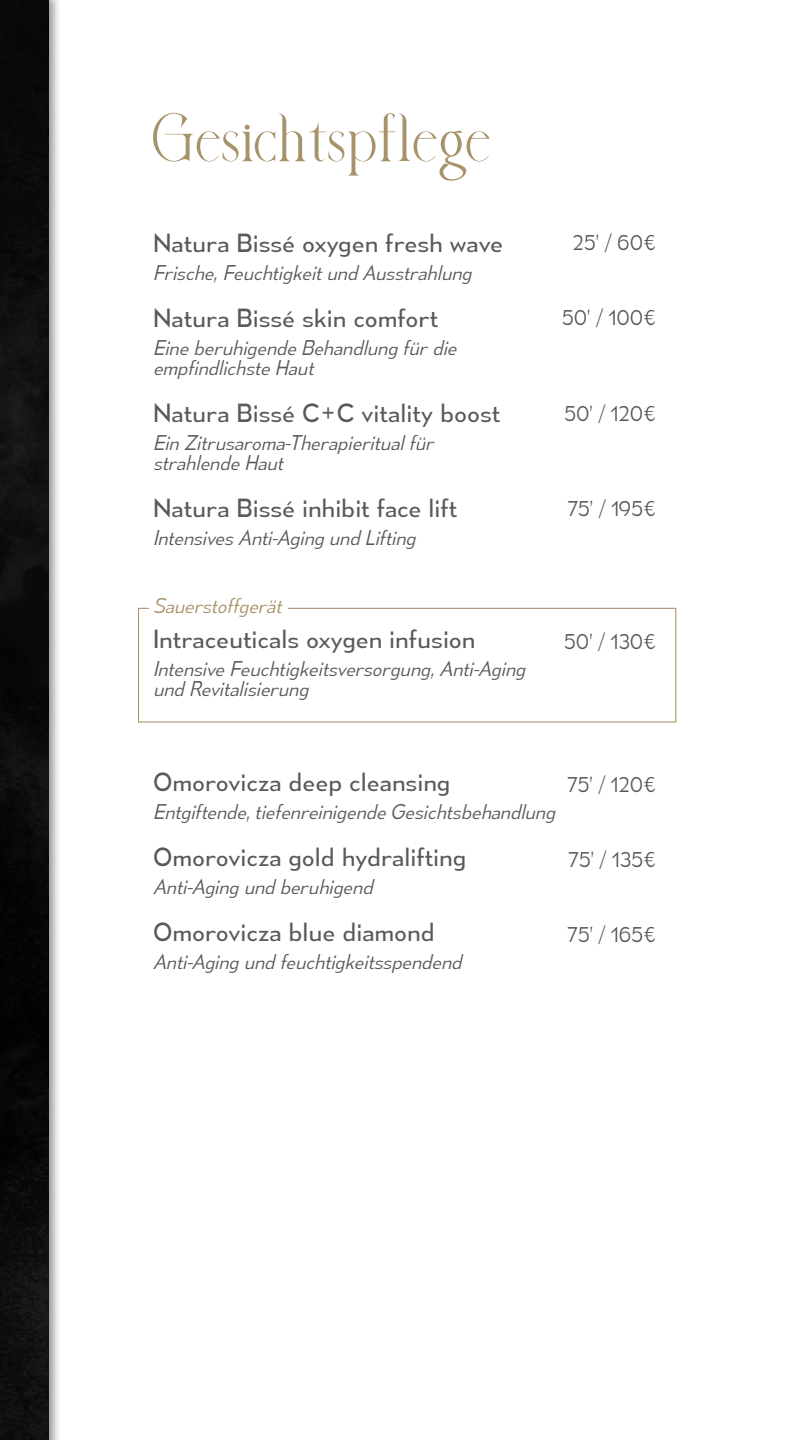
<style>
.page{position:relative;width:810px;height:1440px;background:#fff}
.page>*{position:absolute;margin:0;border:0;box-sizing:border-box;transform-origin:0 0}
.t1{font:55.5px "Balona";color:#a89269}
.t2{font:24px "Mesmerize Bk";color:#58595b}
.t3{font:italic 19.5px/20.2px "Mesmerize Lt";color:#58595b}
.t4{font:19.5px "Mesmerize Lt";color:#58595b}
.t5{font:italic 19.5px "Mesmerize Lt";color:#a89269}
</style>
<div class="page">
<div style="left:138px;top:608px;width:538px;height:115px;border:1px solid #a89269"></div>
<div style="left:0;top:0;width:62px;height:1440px;background:#000;opacity:.42"></div>
<img style="left:0;top:0;width:49px;height:1440px">
<div style="left:149px;top:606px;width:138px;height:5px;background:#fff"></div>
<h1 class="t1" style="left:153px;top:99px;width:341px">Gesichtspflege</h1>
<p class="t2" style="left:153px;top:228px;width:352px">Natura Bissé oxygen fresh wave</p>
<p class="t3" style="left:153px;top:262px;width:320px">Frische, Feuchtigkeit und Ausstrahlung</p>
<p class="t2" style="left:153px;top:303px;width:287px">Natura Bissé skin comfort</p>
<p class="t3" style="left:153px;top:337px;width:305px">Eine beruhigende Behandlung für die empfindlichste Haut</p>
<p class="t2" style="left:153px;top:398px;width:349px">Natura Bissé C+C vitality boost</p>
<p class="t3" style="left:153px;top:432px;width:282px">Ein Zitrusaroma-Therapieritual für strahlende Haut</p>
<p class="t2" style="left:153px;top:494px;width:306px">Natura Bissé inhibit face lift</p>
<p class="t3" style="left:153px;top:527px;width:264px">Intensives Anti-Aging und Lifting</p>
<p class="t5" style="left:153px;top:594px;width:130px">Sauerstoffgerät</p>
<p class="t2" style="left:153px;top:624px;width:324px">Intraceuticals oxygen infusion</p>
<p class="t3" style="left:153px;top:658px;width:373px">Intensive Feuchtigkeitsversorgung, Anti-Aging und Revitalisierung</p>
<p class="t4" style="left:573px;top:231px;width:86px">25’ / 60€</p>
<p class="t4" style="left:562px;top:306px;width:96px">50’ / 100€</p>
<p class="t4" style="left:564px;top:401px;width:94px">50’ / 120€</p>
<p class="t4" style="left:568px;top:496px;width:90px">75’ / 195€</p>
<p class="t4" style="left:564px;top:629px;width:94px">50’ / 130€</p>
<p class="t2" style="left:153px;top:767px;width:299px">Omorovicza deep cleansing</p>
<p class="t3" style="left:153px;top:801px;width:403px">Entgiftende, tiefenreinigende Gesichtsbehandlung</p>
<p class="t2" style="left:153px;top:842px;width:315px">Omorovicza gold hydralifting</p>
<p class="t3" style="left:153px;top:876px;width:221px">Anti-Aging und beruhigend</p>
<p class="t2" style="left:153px;top:917px;width:283px">Omorovicza blue diamond</p>
<p class="t3" style="left:153px;top:951px;width:310px">Anti-Aging und feuchtigkeitsspendend</p>
<p class="t4" style="left:567px;top:772px;width:91px">75’ / 120€</p>
<p class="t4" style="left:569px;top:847px;width:90px">75’ / 135€</p>
<p class="t4" style="left:568px;top:922px;width:91px">75’ / 165€</p>
</div>
